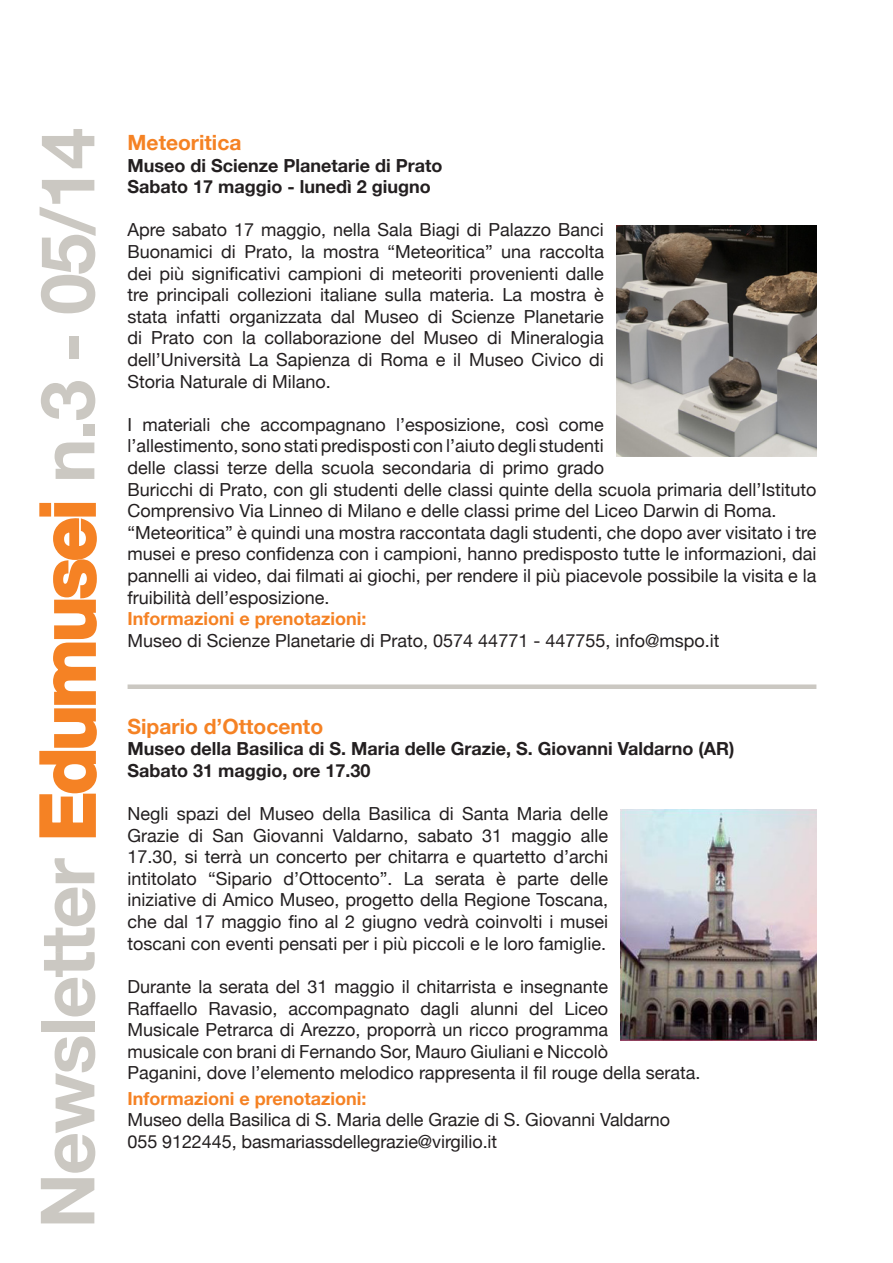
<style>
.page{position:relative;width:893px;height:1263px;background:#fff}
.page>*{position:absolute;margin:0;border:0;box-sizing:border-box;transform-origin:0 0}
.t1{font:700 75px "Helvetica Neue";letter-spacing:-.025em;color:#cbc8c2}
.titolo_notizia{font:700 21px "Helvetica Neue";color:#f58224}
.testo{font:18px/21.6px "Helvetica Neue";color:#231f20;text-align:justify}
.testo-2{font:700 18px "Helvetica Neue";color:#231f20}
.testo-3{font:700 18px "Helvetica Neue";color:#f58224}
.titolo_notizia-2{font:700 18px "Helvetica Neue";color:#f58224}
.s1{color:#f58224}
</style>
<div class="page">
<svg style="left:39px;top:502px;width:58px;height:336px"></svg>
<img style="left:617px;top:226px;width:199px;height:231px">
<div style="left:128px;top:684px;width:688px;height:5px;background:#cbc8c2"></div>
<img style="left:621px;top:809px;width:195px;height:231px">
<h1 class="t1" style="left:21px;top:1228px;width:1102px;rotate:-90deg">Newsletter <span class="s1">Edumusei</span> n.3 - 05/14</h1>
<p class="titolo_notizia" style="left:128px;top:130px;width:115px">Meteoritica</p>
<p class="testo-2" style="left:128px;top:154px;width:316px">Museo di Scienze Planetarie di Prato</p>
<p class="testo-2" style="left:128px;top:176px;width:305px">Sabato 17 maggio - lunedì 2 giugno</p>
<p class="testo" style="left:128px;top:219px;width:478px">Apre sabato 17 maggio, nella Sala Biagi di Palazzo Banci Buonamici di Prato, la mostra “Meteoritica” una raccolta dei più significativi campioni di meteoriti provenienti dalle tre principali collezioni italiane sulla materia. La mostra è stata infatti organizzata dal Museo di Scienze Planetarie di Prato con la collaborazione del Museo di Mineralogia dell’Università La Sapienza di Roma e il Museo Civico di Storia Naturale di Milano.</p>
<p class="testo" style="left:128px;top:413px;width:690px;text-align:left">I materiali che accompagnano l’esposizione, così come<br>l’allestimento, sono stati predisposti con l’aiuto degli studenti<br>delle classi terze della scuola secondaria di primo grado<br>Buricchi di Prato, con gli studenti delle classi quinte della scuola primaria dell’Istituto Comprensivo Via Linneo di Milano e delle classi prime del Liceo Darwin di Roma.</p>
<p class="testo" style="left:128px;top:521px;width:690px">“Meteoritica” è quindi una mostra raccontata dagli studenti, che dopo aver visitato i tre musei e preso confidenza con i campioni, hanno predisposto tutte le informazioni, dai pannelli ai video, dai filmati ai giochi, per rendere il più piacevole possibile la visita e la fruibilità dell’esposizione.</p>
<p class="testo-3" style="left:128px;top:608px;width:240px">Informazioni e prenotazioni:</p>
<p class="testo" style="left:128px;top:629px;width:593px">Museo di Scienze Planetarie di Prato, 0574 44771 - 447755, info@mspo.it</p>
<p class="titolo_notizia" style="left:128px;top:713px;width:197px">Sipario d’Ottocento</p>
<p class="testo-2" style="left:128px;top:738px;width:608px">Museo della Basilica di S. Maria delle Grazie, S. Giovanni Valdarno (AR)</p>
<p class="testo-2" style="left:128px;top:759px;width:245px">Sabato 31 maggio, ore 17.30</p>
<p class="testo" style="left:128px;top:803px;width:482px">Negli spazi del Museo della Basilica di Santa Maria delle Grazie di San Giovanni Valdarno, sabato 31 maggio alle 17.30, si terrà un concerto per chitarra e quartetto d’archi intitolato “Sipario d’Ottocento”. La serata è parte delle iniziative di Amico Museo, progetto della Regione Toscana, che dal 17 maggio fino al 2 giugno vedrà coinvolti i musei toscani con eventi pensati per i più piccoli e le loro famiglie.</p>
<p class="testo" style="left:128px;top:975px;width:574px;text-align:left">Durante la serata del 31 maggio il chitarrista e insegnante<br>Raffaello Ravasio, accompagnato dagli alunni del Liceo<br>Musicale Petrarca di Arezzo, proporrà un ricco programma<br>musicale con brani di Fernando Sor, Mauro Giuliani e Niccolò<br>Paganini, dove l’elemento melodico rappresenta il fil rouge della serata.</p>
<p class="titolo_notizia-2" style="left:128px;top:1087px;width:240px">Informazioni e prenotazioni:</p>
<p class="testo" style="left:128px;top:1109px;width:544px">Museo della Basilica di S. Maria delle Grazie di S. Giovanni Valdarno</p>
<p class="testo" style="left:128px;top:1130px;width:371px">055 9122445, basmariassdellegrazie@virgilio.it</p>
</div>
